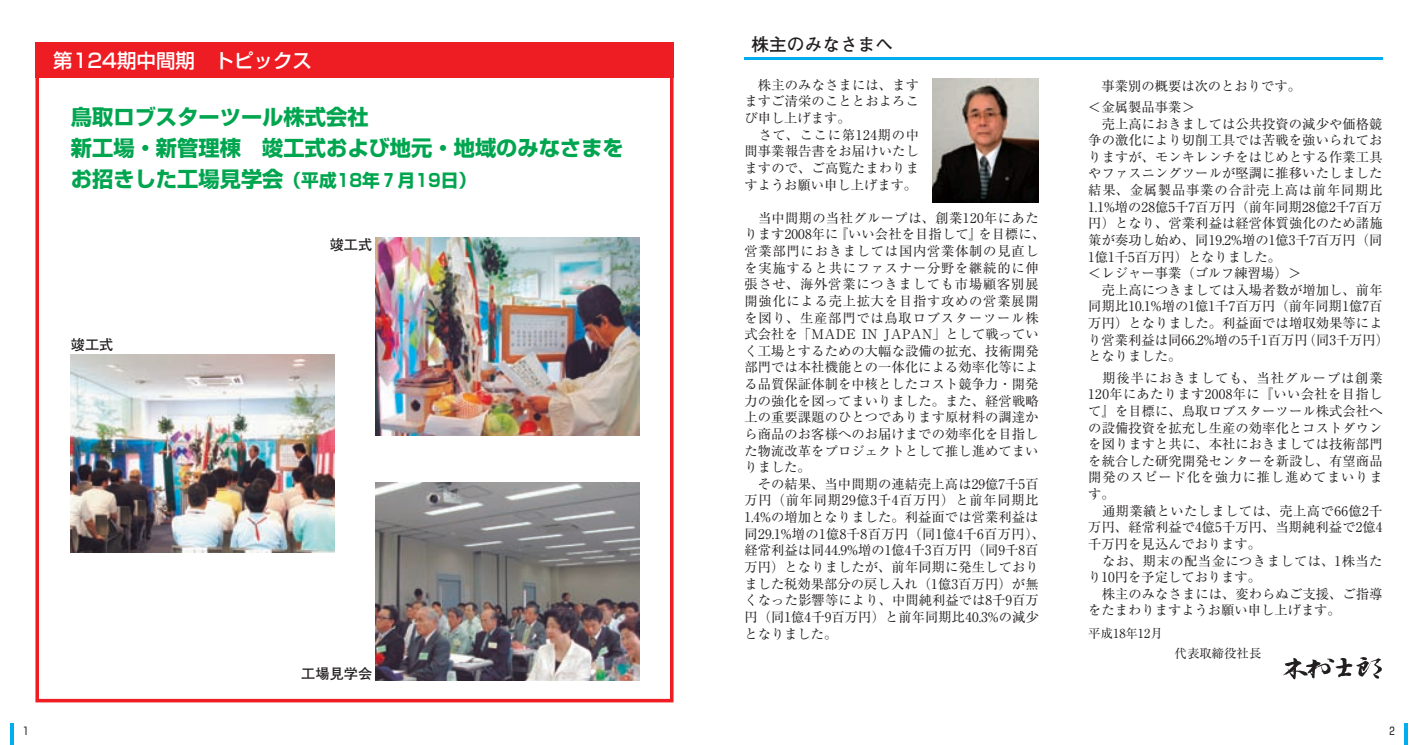
<style>
.page{position:relative;width:1418px;height:745px;background:#fff}
.page>*{position:absolute;margin:0;border:0;box-sizing:border-box;transform-origin:0 0}
.t1{font:700 21.25px/31px "Shin Go Pro";color:#00a54f}
.t2{font:500 19.5px "Shin Go Pro";color:#fff}
.t3{font:700 17.75px "Shin Go Pro";color:#00a54f}
.t4{font:700 17.75px "Futo Go B101 Pro";color:#231f20}
.t5{font:700 14.12px "Futo Go B101 Pro";color:#231f20}
.t6{font:13.25px/16.6px "Ryumin Pro";letter-spacing:.005em;color:#231f20}
.t7{font:12.38px "Ryumin Pro";color:#231f20}
.s1{font-size:21.25px}
</style>
<div class="page">
<hr style="left:11px;top:723px;width:3px;height:21px;background:#00aeef">
<svg style="left:1404px;top:723px;width:3px;height:21px"></svg>
<hr style="left:744px;top:57px;width:638px;height:3px;background:#00aeef">
<div style="left:35px;top:43px;width:638px;height:659px;border:4px solid #ee1d23"></div>
<div style="left:35px;top:43px;width:638px;height:35px;background:#ee1d23"></div>
<img style="left:932px;top:78px;width:106px;height:124px">
<svg style="left:1283px;top:657px;width:98px;height:22px"></svg>
<img style="left:376px;top:237px;width:263px;height:198px">
<img style="left:71px;top:354px;width:263px;height:198px">
<img style="left:376px;top:482px;width:263px;height:197px">
<h2 class="t2" style="left:53px;top:44px;width:260px">第124期中間期　トピックス</h2>
<h1 class="t1" style="left:71px;top:99px;width:554px">鳥取ロブスターツール株式会社<br>新工場・新管理棟　竣工式および地元・地域のみなさまを</h1>
<h3 class="t3" style="left:71px;top:166px;width:407px"><span class="s1">お招きした工場見学会</span>（平成18年₇月19日）</h3>
<p class="t5" style="left:71px;top:332px;width:44px">竣工式</p>
<p class="t5" style="left:330px;top:233px;width:44px">竣工式</p>
<p class="t5" style="left:301px;top:662px;width:72px">工場見学会</p>
<h3 class="t4" style="left:751px;top:30px;width:143px">株主のみなさまへ</h3>
<p class="t6" style="left:744px;top:75px;width:176px">　株主のみなさまには、ますますご清栄のこととおよろこび申し上げます。<br>　さて、ここに第124期の中間事業報告書をお届けいたしますので、ご高覧たまわりますようお願い申し上げます。</p>
<p class="t6" style="left:744px;top:208px;width:302px">　当中間期の当社グループは、創業120年にあたります2008年に『いい会社を目指して』を目標に、営業部門におきましては国内営業体制の見直しを実施すると共にファスナー分野を継続的に伸張させ、海外営業につきましても市場顧客別展開強化による売上拡大を目指す攻めの営業展開を図り、生産部門では鳥取ロブスターツール株式会社を「MADE IN JAPAN」として戦っていく工場とするための大幅な設備の拡充、技術開発部門では本社機能との一体化による効率化等による品質保証体制を中核としたコスト競争力・開発力の強化を図ってまいりました。また、経営戦略上の重要課題のひとつであります原材料の調達から商品のお客様へのお届けまでの効率化を目指した物流改革をプロジェクトとして推し進めてまいりました。<br>　その結果、当中間期の連結売上高は29億7千5百万円（前年同期29億3千4百万円）と前年同期比<br>1.4%の増加となりました。利益面では営業利益は同29.1%増の1億8千8百万円（同1億4千6百万円）、経常利益は同44.9%増の1億4千3百万円（同9千8百万円）となりましたが、前年同期に発生しておりました税効果部分の戻し入れ（1億3百万円）が無くなった影響等により、中間純利益では8千9百万円（同1億4千9百万円）と前年同期比40.3%の減少となりました。</p>
<p class="t6" style="left:1088px;top:74px;width:214px;line-height:21.4px">　事業別の概要は次のとおりです。＜金属製品事業＞</p>
<p class="t6" style="left:1088px;top:114px;width:302px">　売上高におきましては公共投資の減少や価格競争の激化により切削工具では苦戦を強いられておりますが、モンキレンチをはじめとする作業工具やファスニングツールが堅調に推移いたしました結果、金属製品事業の合計売上高は前年同期比<br>1.1%増の28億5千7百万円（前年同期28億2千7百万円）となり、営業利益は経営体質強化のため諸施策が奏功し始め、同19.2%増の1億3千7百万円（同<br>1億1千5百万円）となりました。<br>＜レジャー事業（ゴルフ練習場）＞<br>　売上高につきましては入場者数が増加し、前年同期比10.1%増の1億1千7百万円（前年同期1億7百万円）となりました。利益面では増収効果等により営業利益は同66.2%増の5千1百万円（同3千万円）となりました。</p>
<p class="t6" style="left:1088px;top:368px;width:296px">　期後半におきましても、当社グループは創業<br>120年にあたります2008年に『いい会社を目指して』を目標に、鳥取ロブスターツール株式会社への設備投資を拡充し生産の効率化とコストダウンを図りますと共に、本社におきましては技術部門を統合した研究開発センターを新設し、有望商品開発のスピード化を強力に推し進めてまいります。<br>　通期業績といたしましては、売上高で66億2千万円、経常利益で4億5千万円、当期純利益で2億4千万円を見込んでおります。<br>　なお、期末の配当金につきましては、1株当たり10円を予定しております。<br>　株主のみなさまには、変わらぬご支援、ご指導をたまわりますようお願い申し上げます。</p>
<p class="t7" style="left:1088px;top:623px;width:76px">平成18年12月</p>
<p class="t7" style="left:1174px;top:643px;width:88px">代表取締役社長</p>
</div>
